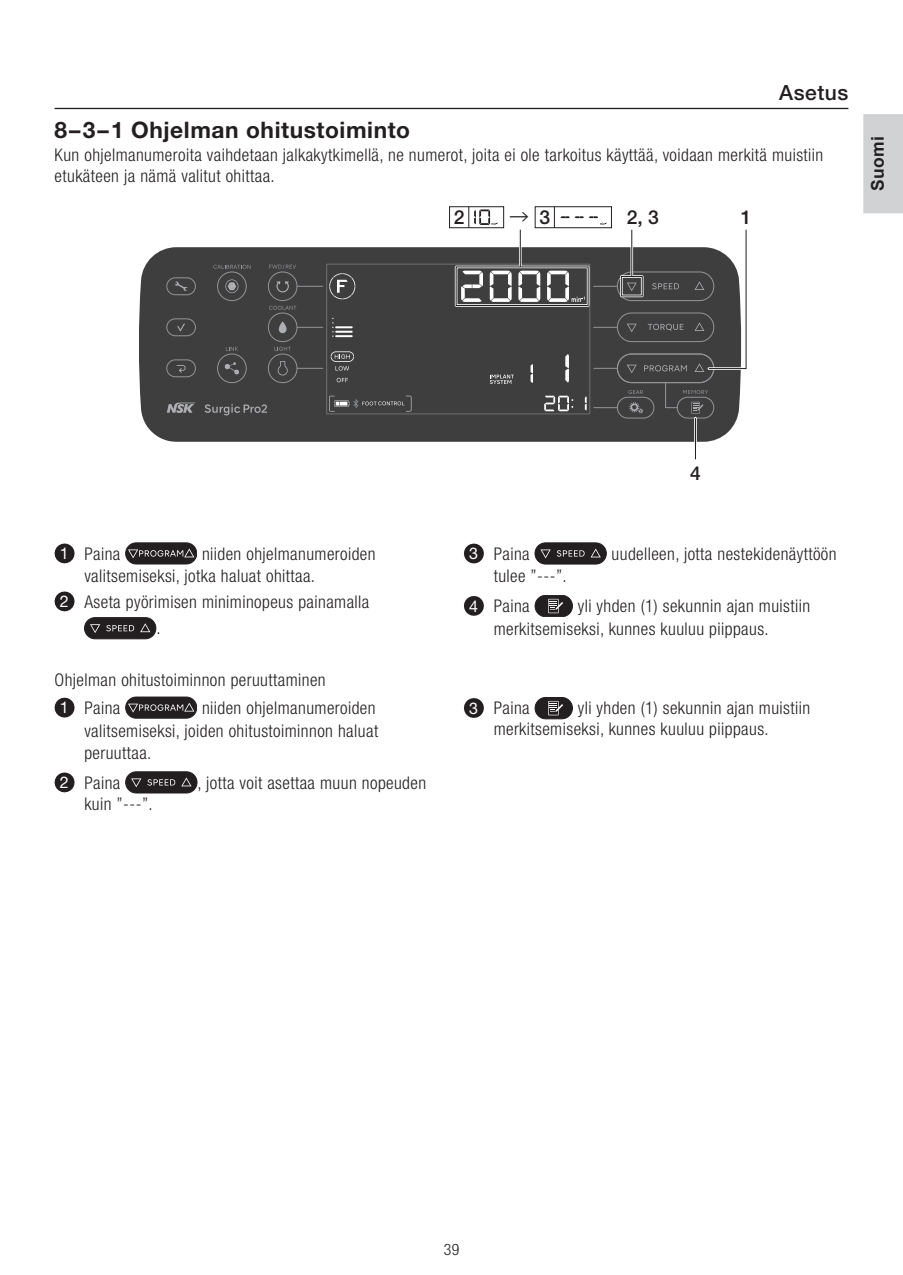
<style>
.page{position:relative;width:903px;height:1275px;background:#fff}
.page>*{position:absolute;margin:0;border:0;box-sizing:border-box;transform-origin:0 0}
.t1{font:700 22.75px "Helvetica Neue LT Pro";letter-spacing:.025em;color:#231f20}
.t2{font:500 21px "Helvetica Neue LT Pro";letter-spacing:.025em;color:#231f20}
.t3{font:500 19.25px "Helvetica Neue LT Pro";color:#231f20}
.t4{font:19.25px "Meiryo";color:#231f20}
.t5{font:300 condensed 17.5px/22.8px "Helvetica Neue LT Pro";letter-spacing:.025em;color:#231f20}
.t6{font:700 17.5px "Arial";letter-spacing:.025em;color:#231f20}
.t7{font:300 condensed 15.75px "Helvetica Neue LT Pro";color:#231f20}
.s1{font-family:"Helvetica Neue LT Pro";font-weight:500}
.s2{font-weight:400;font-stretch:normal;font-size:16.1px;color:#fff}
</style>
<div class="page">
<div style="left:863px;top:114px;width:40px;height:99px;background:#d1d2d4"></div>
<hr style="left:55px;top:108px;width:793px;height:1px;background:#231f20">
<div style="left:139px;top:247px;width:602px;height:195px;background:#3e3e3f"></div>
<div style="left:327px;top:264px;width:263px;height:150px;border:1px solid #6f7073"></div>
<svg style="left:565px;top:354px;width:4px;height:29px"></svg>
<svg style="left:530px;top:364px;width:3px;height:19px"></svg>
<svg style="left:585px;top:396px;width:2px;height:15px"></svg>
<svg style="left:544px;top:396px;width:29px;height:15px"></svg>
<svg style="left:490px;top:375px;width:24px;height:9px"></svg>
<svg style="left:332px;top:318px;width:20px;height:19px"></svg>
<svg style="left:329px;top:273px;width:26px;height:26px"></svg>
<svg style="left:331px;top:351px;width:23px;height:20px"></svg>
<svg style="left:337px;top:378px;width:11px;height:4px"></svg>
<svg style="left:547px;top:271px;width:38px;height:31px"></svg>
<svg style="left:490px;top:271px;width:22px;height:31px"></svg>
<svg style="left:518px;top:271px;width:22px;height:31px"></svg>
<svg style="left:329px;top:396px;width:82px;height:15px"></svg>
<svg style="left:175px;top:281px;width:13px;height:11px"></svg>
<svg style="left:225px;top:279px;width:13px;height:14px"></svg>
<svg style="left:277px;top:361px;width:11px;height:14px"></svg>
<svg style="left:278px;top:321px;width:9px;height:13px"></svg>
<svg style="left:167px;top:403px;width:28px;height:10px"></svg>
<svg style="left:627px;top:283px;width:10px;height:8px"></svg>
<svg style="left:627px;top:324px;width:10px;height:8px"></svg>
<svg style="left:627px;top:365px;width:10px;height:8px"></svg>
<svg style="left:205px;top:404px;width:62px;height:11px"></svg>
<svg style="left:177px;top:323px;width:8px;height:8px"></svg>
<svg style="left:177px;top:365px;width:9px;height:8px"></svg>
<svg style="left:276px;top:281px;width:13px;height:11px"></svg>
<svg style="left:225px;top:362px;width:14px;height:12px"></svg>
<svg style="left:652px;top:283px;width:27px;height:6px"></svg>
<svg style="left:648px;top:324px;width:35px;height:7px"></svg>
<svg style="left:644px;top:365px;width:43px;height:6px"></svg>
<svg style="left:629px;top:402px;width:14px;height:11px"></svg>
<div style="left:677px;top:397px;width:37px;height:21px;border:1px solid #939598;border-radius:10px"></div>
<div style="left:268px;top:272px;width:29px;height:29px;border:1px solid #939598;border-radius:50%"></div>
<div style="left:617px;top:272px;width:97px;height:29px;border:1px solid #939598;border-radius:14px"></div>
<div style="left:617px;top:313px;width:97px;height:29px;border:1px solid #939598;border-radius:14px"></div>
<div style="left:217px;top:272px;width:30px;height:29px;border:1px solid #939598;border-radius:50%"></div>
<div style="left:268px;top:354px;width:29px;height:29px;border:1px solid #939598;border-radius:50%"></div>
<div style="left:268px;top:313px;width:29px;height:29px;border:1px solid #939598;border-radius:50%"></div>
<div style="left:617px;top:397px;width:37px;height:21px;border:1px solid #939598;border-radius:10px"></div>
<svg style="left:594px;top:286px;width:23px;height:1px"></svg>
<svg style="left:594px;top:327px;width:23px;height:1px"></svg>
<svg style="left:594px;top:368px;width:23px;height:1px"></svg>
<svg style="left:297px;top:286px;width:26px;height:1px"></svg>
<svg style="left:297px;top:327px;width:26px;height:1px"></svg>
<svg style="left:297px;top:368px;width:26px;height:1px"></svg>
<svg style="left:594px;top:407px;width:23px;height:1px"></svg>
<div style="left:166px;top:318px;width:30px;height:18px;border:1px solid #939598;border-radius:8px"></div>
<div style="left:166px;top:360px;width:30px;height:17px;border:1px solid #939598;border-radius:8px"></div>
<div style="left:166px;top:277px;width:30px;height:18px;border:1px solid #939598;border-radius:8px"></div>
<div style="left:217px;top:354px;width:30px;height:29px;border:1px solid #939598;border-radius:50%"></div>
<svg style="left:213px;top:265px;width:37px;height:4px"></svg>
<svg style="left:226px;top:347px;width:12px;height:4px"></svg>
<svg style="left:269px;top:265px;width:27px;height:4px"></svg>
<svg style="left:269px;top:306px;width:27px;height:4px"></svg>
<svg style="left:275px;top:347px;width:16px;height:4px"></svg>
<svg style="left:628px;top:390px;width:15px;height:4px"></svg>
<svg style="left:665px;top:382px;width:43px;height:31px"></svg>
<svg style="left:461px;top:271px;width:22px;height:31px"></svg>
<div style="left:620px;top:275px;width:23px;height:22px;border:3px solid #fff"></div>
<hr style="left:630px;top:230px;width:3px;height:47px;background:#fff">
<div style="left:621px;top:276px;width:22px;height:20px;border:1px solid #231f20"></div>
<hr style="left:631px;top:230px;width:1px;height:47px;background:#231f20">
<hr style="left:519px;top:230px;width:3px;height:37px;background:#fff">
<hr style="left:694px;top:418px;width:3px;height:41px;background:#fff">
<hr style="left:695px;top:418px;width:1px;height:41px;background:#231f20">
<div style="left:617px;top:354px;width:97px;height:29px;border:1px solid #939598;border-radius:14px"></div>
<svg style="left:694px;top:229px;width:53px;height:143px"></svg>
<div style="left:449px;top:206px;width:55px;height:22px;border:1px solid #231f20"></div>
<svg style="left:468px;top:207px;width:30px;height:21px"></svg>
<div style="left:535px;top:206px;width:77px;height:22px;border:1px solid #231f20"></div>
<svg style="left:554px;top:207px;width:53px;height:21px"></svg>
<div style="left:455px;top:266px;width:134px;height:41px;border:3px solid #fff"></div>
<div style="left:456px;top:266px;width:132px;height:40px;border:1px solid #231f20"></div>
<hr style="left:520px;top:230px;width:1px;height:37px;background:#231f20">
<svg style="left:64px;top:591px;width:11px;height:20px"></svg>
<div style="left:126px;top:543px;width:71px;height:21px;background:#231f20;border-radius:11px"></div>
<div style="left:125px;top:543px;width:72px;height:21px;border:1px solid #231f20;border-radius:11px"></div>
<svg style="left:64px;top:543px;width:130px;height:20px"></svg>
<svg style="left:84px;top:617px;width:72px;height:22px"></svg>
<div style="left:85px;top:618px;width:71px;height:21px;background:#231f20;border-radius:11px"></div>
<div style="left:84px;top:617px;width:72px;height:22px;border:1px solid #231f20;border-radius:11px"></div>
<svg style="left:140px;top:623px;width:10px;height:9px"></svg>
<svg style="left:90px;top:624px;width:10px;height:9px"></svg>
<svg style="left:106px;top:625px;width:28px;height:6px"></svg>
<svg style="left:474px;top:596px;width:66px;height:20px"></svg>
<div style="left:535px;top:543px;width:71px;height:21px;background:#231f20;border-radius:11px"></div>
<div style="left:535px;top:543px;width:71px;height:21px;border:1px solid #231f20;border-radius:11px"></div>
<svg style="left:474px;top:544px;width:77px;height:19px"></svg>
<svg style="left:557px;top:548px;width:44px;height:9px"></svg>
<div style="left:535px;top:595px;width:37px;height:22px;background:#231f20;border-radius:11px"></div>
<div style="left:535px;top:595px;width:38px;height:22px;border:1px solid #231f20;border-radius:11px"></div>
<svg style="left:548px;top:599px;width:15px;height:14px"></svg>
<div style="left:126px;top:697px;width:71px;height:21px;background:#231f20;border-radius:11px"></div>
<div style="left:125px;top:697px;width:72px;height:21px;border:1px solid #231f20;border-radius:11px"></div>
<svg style="left:64px;top:698px;width:130px;height:19px"></svg>
<svg style="left:131px;top:772px;width:66px;height:21px"></svg>
<div style="left:126px;top:772px;width:71px;height:21px;background:#231f20;border-radius:11px"></div>
<div style="left:125px;top:772px;width:72px;height:21px;border:1px solid #231f20;border-radius:11px"></div>
<svg style="left:181px;top:777px;width:11px;height:9px"></svg>
<svg style="left:64px;top:772px;width:77px;height:20px"></svg>
<svg style="left:147px;top:779px;width:28px;height:7px"></svg>
<svg style="left:474px;top:698px;width:66px;height:20px"></svg>
<div style="left:535px;top:697px;width:37px;height:22px;background:#231f20;border-radius:11px"></div>
<div style="left:535px;top:697px;width:38px;height:22px;border:1px solid #231f20;border-radius:11px"></div>
<svg style="left:548px;top:701px;width:15px;height:14px"></svg>
<p class="t2" style="left:779px;top:80px;width:71px">Asetus</p>
<h1 class="t1" style="left:55px;top:115px;width:357px">8–3–1 Ohjelman ohitustoiminto</h1>
<p class="t5" style="left:55px;top:144px;width:770px;line-height:21px">Kun ohjelmanumeroita vaihdetaan jalkakytkimellä, ne numerot, joita ei ole tarkoitus käyttää, voidaan merkitä muistiin etukäteen ja nämä valitut ohittaa.</p>
<p class="t3" style="left:454px;top:205px;width:12px">2</p>
<p class="t4" style="left:509px;top:204px;width:42px">→ <span class="s1">3</span></p>
<p class="t3" style="left:627px;top:206px;width:34px">2, 3</p>
<p class="t3" style="left:741px;top:206px;width:12px">1</p>
<p class="t6" style="left:865px;top:191px;width:57px;rotate:-90deg">Suomi</p>
<p class="t5" style="left:84px;top:542px;width:293px;text-indent:118px">niiden ohjelmanumeroiden valitsemiseksi, jotka haluat ohittaa.</p>
<p class="t5" style="left:156px;top:588px;width:214px;line-height:26.8px;text-indent:-97px"><span class="s2">2</span> Aseta pyörimisen miniminopeus painamalla .</p>
<p class="t5" style="left:60px;top:542px;width:62px"><span class="s2">1</span> Paina</p>
<p class="t5" style="left:60px;top:666px;width:267px;line-height:28px;text-indent:-5px">Ohjelman ohitustoiminnon peruuttaminen<br><span class="s2">1</span> Paina</p>
<p class="t5" style="left:84px;top:696px;width:295px;text-indent:118px">niiden ohjelmanumeroiden valitsemiseksi, joiden ohitustoiminnon haluat peruuttaa.</p>
<p class="t5" style="left:60px;top:771px;width:62px"><span class="s2">2</span> Paina</p>
<p class="t5" style="left:198px;top:771px;width:230px">, jotta voit asettaa muun nopeuden</p>
<p class="t5" style="left:84px;top:792px;width:67px">kuin ”---”.</p>
<p class="t3" style="left:690px;top:461px;width:12px">4</p>
<p class="t5" style="left:469px;top:542px;width:62px"><span class="s2">3</span> Paina</p>
<p class="t5" style="left:611px;top:542px;width:226px">uudelleen, jotta nestekidenäyttöön</p>
<p class="t5" style="left:469px;top:561px;width:96px;line-height:29.6px;text-indent:24px">tulee ”---”.<br><span class="s2">4</span> Paina</p>
<p class="t5" style="left:494px;top:594px;width:318px;text-indent:84px">yli yhden (1) sekunnin ajan muistiin merkitsemiseksi, kunnes kuuluu piippaus.</p>
<p class="t5" style="left:469px;top:697px;width:62px"><span class="s2">3</span> Paina</p>
<p class="t5" style="left:494px;top:697px;width:318px;line-height:21px;text-indent:84px">yli yhden (1) sekunnin ajan muistiin merkitsemiseksi, kunnes kuuluu piippaus.</p>
<p class="t7" style="left:444px;top:1240px;width:17px">39</p>
</div>
